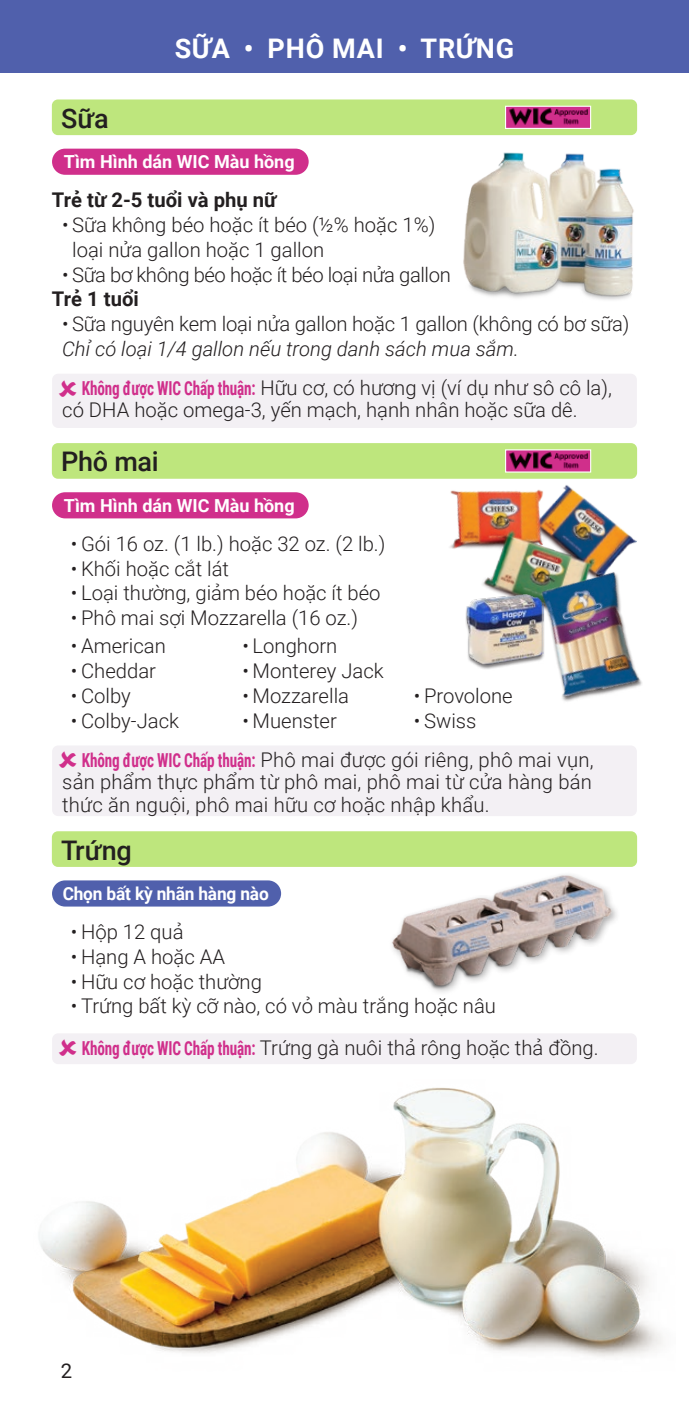
<style>
.page{position:relative;width:689px;height:1418px;background:#fff}
.page>*{position:absolute;margin:0;border:0;box-sizing:border-box;transform-origin:0 0}
.Page_Header{font:700 27px "Roboto";letter-spacing:.035em;color:#fff}
.Food_Group_Header{font:500 27px "Roboto";letter-spacing:-.01em;color:#231f20}
.Not_WIC_Approved_box{font:300 20.25px/22.5px "Roboto";color:#231f20}
.Bullet_items{font:italic 300 20.25px "Roboto";color:#231f20}
.Not_WIC_Approved_box-2{font:300 20.25px "Roboto";letter-spacing:-.02em;color:#231f20}
.Bulleted_Header{font:700 20.25px "Roboto";color:#231f20}
.t1{font:20.25px "Roboto";color:#231f20}
.Flag_Text{font:700 18px "Roboto";color:#fff}
.Flag_Text-2{font:700 18px "Roboto";color:#fff;scale:.96 1}
.s1{font-family:"Roboto Condensed";font-weight:700;font-size:19.35px;color:#d02f8b}
</style>
<div class="page">
<div style="left:0;top:0;width:688px;height:73px;background:#5060ac"></div>
<img style="left:39px;top:1087px;width:624px;height:270px">
<img style="left:463px;top:152px;width:171px;height:148px">
<img style="left:391px;top:874px;width:226px;height:119px">
<img style="left:449px;top:449px;width:189px;height:141px">
<img style="left:513px;top:555px;width:129px;height:147px">
<div style="left:465px;top:594px;width:79px;height:76px;background:#231f20;opacity:.6"></div>
<img style="left:465px;top:590px;width:78px;height:78px">
<div style="left:52px;top:99px;width:585px;height:36px;background:#bee67d;border-radius:6px"></div>
<div style="left:52px;top:149px;width:256px;height:26px;background:#d02f8b;border-radius:13px"></div>
<svg style="left:505px;top:105px;width:86px;height:24px;background:#a94079"></svg>
<div style="left:52px;top:374px;width:584px;height:54px;background:#f3f0f4;border-radius:6px"></div>
<div style="left:52px;top:443px;width:585px;height:36px;background:#bee67d;border-radius:6px"></div>
<div style="left:52px;top:492px;width:256px;height:26px;background:#d02f8b;border-radius:13px"></div>
<svg style="left:505px;top:449px;width:86px;height:24px;background:#a94079"></svg>
<div style="left:52px;top:745px;width:584px;height:71px;background:#f3f0f4;border-radius:6px"></div>
<div style="left:52px;top:831px;width:585px;height:36px;background:#bee67d;border-radius:6px"></div>
<div style="left:52px;top:880px;width:229px;height:26px;background:#5060ac;border-radius:13px"></div>
<div style="left:52px;top:1033px;width:584px;height:31px;background:#f3f0f4;border-radius:6px"></div>
<p class="Page_Header" style="left:175px;top:30px;width:341px">SỮA • PHÔ MAI • TRỨNG</p>
<p class="Food_Group_Header" style="left:61px;top:99px;width:49px">Sữa</p>
<p class="Flag_Text" style="left:64px;top:149px;width:232px">Tìm Hình dán WIC Màu hồng</p>
<p class="Bulleted_Header" style="left:52px;top:186px;width:226px">Trẻ từ 2-5 tuổi và phụ nữ</p>
<p class="Not_WIC_Approved_box" style="left:72px;top:212px;width:364px;line-height:24.8px;text-indent:-10px">• Sữa không béo hoặc ít béo (½% hoặc 1%) loại nửa gallon hoặc 1 gallon</p>
<p class="Not_WIC_Approved_box-2" style="left:62px;top:260px;width:390px">• Sữa bơ không béo hoặc ít béo loại nửa gallon</p>
<p class="Bulleted_Header" style="left:52px;top:285px;width:88px">Trẻ 1 tuổi</p>
<p class="Not_WIC_Approved_box" style="left:62px;top:312px;width:568px">• Sữa nguyên kem loại nửa gallon hoặc 1 gallon (không có bơ sữa)</p>
<p class="Bullet_items" style="left:62px;top:334px;width:458px">Chỉ có loại 1/4 gallon nếu trong danh sách mua sắm.</p>
<p class="Not_WIC_Approved_box" style="left:62px;top:376px;width:551px;text-indent:20px"><span class="s1">Không được WIC Chấp thuận:</span> Hữu cơ, có hương vị (ví dụ như sô cô la), có DHA hoặc omega-3, yến mạch, hạnh nhân hoặc sữa dê.</p>
<p class="Food_Group_Header" style="left:61px;top:443px;width:99px">Phô mai</p>
<p class="Flag_Text" style="left:64px;top:493px;width:232px">Tìm Hình dán WIC Màu hồng</p>
<p class="Not_WIC_Approved_box" style="left:71px;top:532px;width:316px">• Gói 16 oz. (1 lb.) hoặc 32 oz. (2 lb.)</p>
<p class="Not_WIC_Approved_box" style="left:71px;top:556px;width:160px">• Khối hoặc cắt lát</p>
<p class="Not_WIC_Approved_box" style="left:71px;top:581px;width:311px">• Loại thường, giảm béo hoặc ít béo</p>
<p class="Not_WIC_Approved_box" style="left:71px;top:606px;width:288px">• Phô mai sợi Mozzarella (16 oz.)</p>
<p class="Not_WIC_Approved_box" style="left:71px;top:634px;width:96px">• American</p>
<p class="Not_WIC_Approved_box" style="left:71px;top:659px;width:87px">• Cheddar</p>
<p class="Not_WIC_Approved_box" style="left:71px;top:684px;width:61px">• Colby</p>
<p class="Not_WIC_Approved_box" style="left:71px;top:708px;width:110px">• Colby-Jack</p>
<p class="Not_WIC_Approved_box" style="left:242px;top:634px;width:96px">• Longhorn</p>
<p class="Not_WIC_Approved_box" style="left:242px;top:659px;width:143px">• Monterey Jack</p>
<p class="Not_WIC_Approved_box" style="left:242px;top:684px;width:108px">• Mozzarella</p>
<p class="Not_WIC_Approved_box" style="left:242px;top:708px;width:96px">• Muenster</p>
<p class="Not_WIC_Approved_box" style="left:414px;top:684px;width:100px">• Provolone</p>
<p class="Not_WIC_Approved_box" style="left:414px;top:708px;width:64px">• Swiss</p>
<p class="Not_WIC_Approved_box" style="left:62px;top:747px;width:532px;text-align:justify;text-indent:20px"><span class="s1">Không được WIC Chấp thuận:</span> Phô mai được gói riêng, phô mai vụn, sản phẩm thực phẩm từ phô mai, phô mai từ cửa hàng bán thức ăn nguội, phô mai hữu cơ hoặc nhập khẩu.</p>
<p class="Food_Group_Header" style="left:61px;top:831px;width:72px">Trứng</p>
<p class="Flag_Text-2" style="left:63px;top:881px;width:216px">Chọn bất kỳ nhãn hàng nào</p>
<p class="Not_WIC_Approved_box" style="left:71px;top:920px;width:114px">• Hộp 12 quả</p>
<p class="Not_WIC_Approved_box" style="left:71px;top:944px;width:156px">• Hạng A hoặc AA</p>
<p class="Not_WIC_Approved_box" style="left:71px;top:969px;width:192px">• Hữu cơ hoặc thường</p>
<p class="Not_WIC_Approved_box" style="left:71px;top:994px;width:426px">• Trứng bất kỳ cỡ nào, có vỏ màu trắng hoặc nâu</p>
<p class="Not_WIC_Approved_box" style="left:82px;top:1035px;width:518px"><span class="s1">Không được WIC Chấp thuận:</span> Trứng gà nuôi thả rông hoặc thả đồng.</p>
<p class="t1" style="left:61px;top:1357px;width:13px">2</p>
</div>
